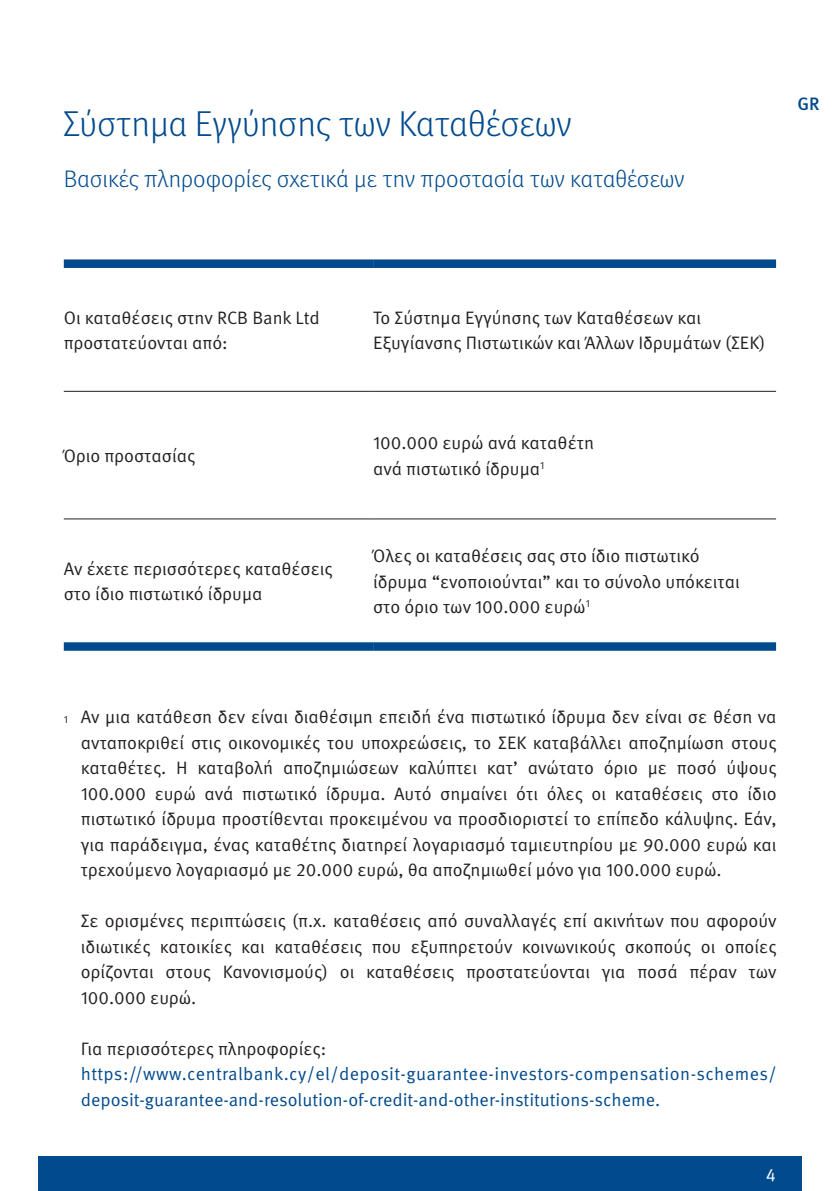
<style>
.page{position:relative;width:840px;height:1191px;background:#fff}
.page>*{position:absolute;margin:0;border:0;box-sizing:border-box;transform-origin:0 0}
.HEADLINE_GR{font:300 36px "Meta Pro";color:#004a8d}
.SUBHEADLINE_GR{font:300 24px "Meta Pro";color:#004a8d}
.TEXT_TAB_GR{font:18px/25.6px "Meta Pro Norm";color:#231f20;text-align:justify}
.TABLE_TEXT_GR{font:18px/25.6px "Meta Pro Norm";color:#231f20}
.TEXT_TAB{font:18px/25.6px "Meta Pro Norm";letter-spacing:.01em;color:#004a8d}
.t1{font:500 18px "Meta Pro";color:#004a8d}
.t2{font:18px "Meta Pro Norm";color:#fff}
.s1{font-size:10.4px}
</style>
<div class="page">
<div style="left:38px;top:1157px;width:763px;height:34px;background:#004a8d"></div>
<hr style="left:64px;top:391px;width:309px;height:1px;background:#231f20">
<hr style="left:373px;top:391px;width:402px;height:1px;background:#231f20">
<hr style="left:64px;top:518px;width:309px;height:1px;background:#231f20">
<hr style="left:373px;top:518px;width:402px;height:1px;background:#231f20">
<div style="left:64px;top:259px;width:309px;height:9px;background:#004a8d"></div>
<div style="left:373px;top:259px;width:402px;height:9px;background:#004a8d"></div>
<div style="left:64px;top:642px;width:309px;height:9px;background:#004a8d"></div>
<div style="left:373px;top:642px;width:402px;height:9px;background:#004a8d"></div>
<p class="HEADLINE_GR" style="left:64px;top:98px;width:509px">Σύστημα Εγγύησης των Καταθέσεων</p>
<p class="SUBHEADLINE_GR" style="left:64px;top:161px;width:621px">Βασικές πληροφορίες σχετικά με την προστασία των καταθέσεων</p>
<p class="t1" style="left:797px;top:90px;width:24px">GR</p>
<p class="TABLE_TEXT_GR" style="left:64px;top:303px;width:257px">Οι καταθέσεις στην RCB Bank Ltd προστατεύονται από:</p>
<p class="TABLE_TEXT_GR" style="left:373px;top:303px;width:393px">Το Σύστημα Εγγύησης των Καταθέσεων και<br>Εξυγίανσης Πιστωτικών και Άλλων Ιδρυμάτων (ΣΕΚ)</p>
<p class="TABLE_TEXT_GR" style="left:64px;top:442px;width:133px">Όριο προστασίας</p>
<p class="TABLE_TEXT_GR" style="left:64px;top:554px;width:270px">Αν έχετε περισσότερες καταθέσεις στο ίδιο πιστωτικό ίδρυμα</p>
<p class="TABLE_TEXT_GR" style="left:373px;top:429px;width:222px">100.000 ευρώ ανά καταθέτη ανά πιστωτικό ίδρυμα<sup>1</sup></p>
<p class="TABLE_TEXT_GR" style="left:373px;top:542px;width:368px">Όλες οι καταθέσεις σας στο ίδιο πιστωτικό ίδρυμα “ενοποιούνται” και το σύνολο υπόκειται στο όριο των 100.000 ευρώ<sup>1</sup></p>
<p class="TEXT_TAB_GR" style="left:81px;top:703px;width:697px;text-indent:-17px"><span class="s1">1</span> Αν μια κατάθεση δεν είναι διαθέσιμη επειδή ένα πιστωτικό ίδρυμα δεν είναι σε θέση να ανταποκριθεί στις οικονομικές του υποχρεώσεις, το ΣΕΚ καταβάλλει αποζημίωση στους καταθέτες. Η καταβολή αποζημιώσεων καλύπτει κατ’ ανώτατο όριο με ποσό ύψους 100.000 ευρώ ανά πιστωτικό ίδρυμα. Αυτό σημαίνει ότι όλες οι καταθέσεις στο ίδιο πιστωτικό ίδρυμα προστίθενται προκειμένου να προσδιοριστεί το επίπεδο κάλυψης. Εάν, για παράδειγμα, ένας καταθέτης διατηρεί λογαριασμό ταμιευτηρίου με 90.000 ευρώ και τρεχούμενο λογαριασμό με 20.000 ευρώ, θα αποζημιωθεί μόνο για 100.000 ευρώ.</p>
<p class="TEXT_TAB_GR" style="left:81px;top:907px;width:697px">Σε ορισμένες περιπτώσεις (π.χ. καταθέσεις από συναλλαγές επί ακινήτων που αφορούν ιδιωτικές κατοικίες και καταθέσεις που εξυπηρετούν κοινωνικούς σκοπούς οι οποίες ορίζονται στους Κανονισμούς) οι καταθέσεις προστατεύονται για ποσά πέραν των 100.000 ευρώ.</p>
<p class="TEXT_TAB_GR" style="left:81px;top:1034px;width:247px">Για περισσότερες πληροφορίες:</p>
<p class="TEXT_TAB" style="left:81px;top:1060px;width:697px">https://www.centralbank.cy/el/deposit-guarantee-investors-compensation-schemes/ deposit-guarantee-and-resolution-of-credit-and-other-institutions-scheme.</p>
<p class="t2" style="left:765px;top:1160px;width:12px">4</p>
</div>
